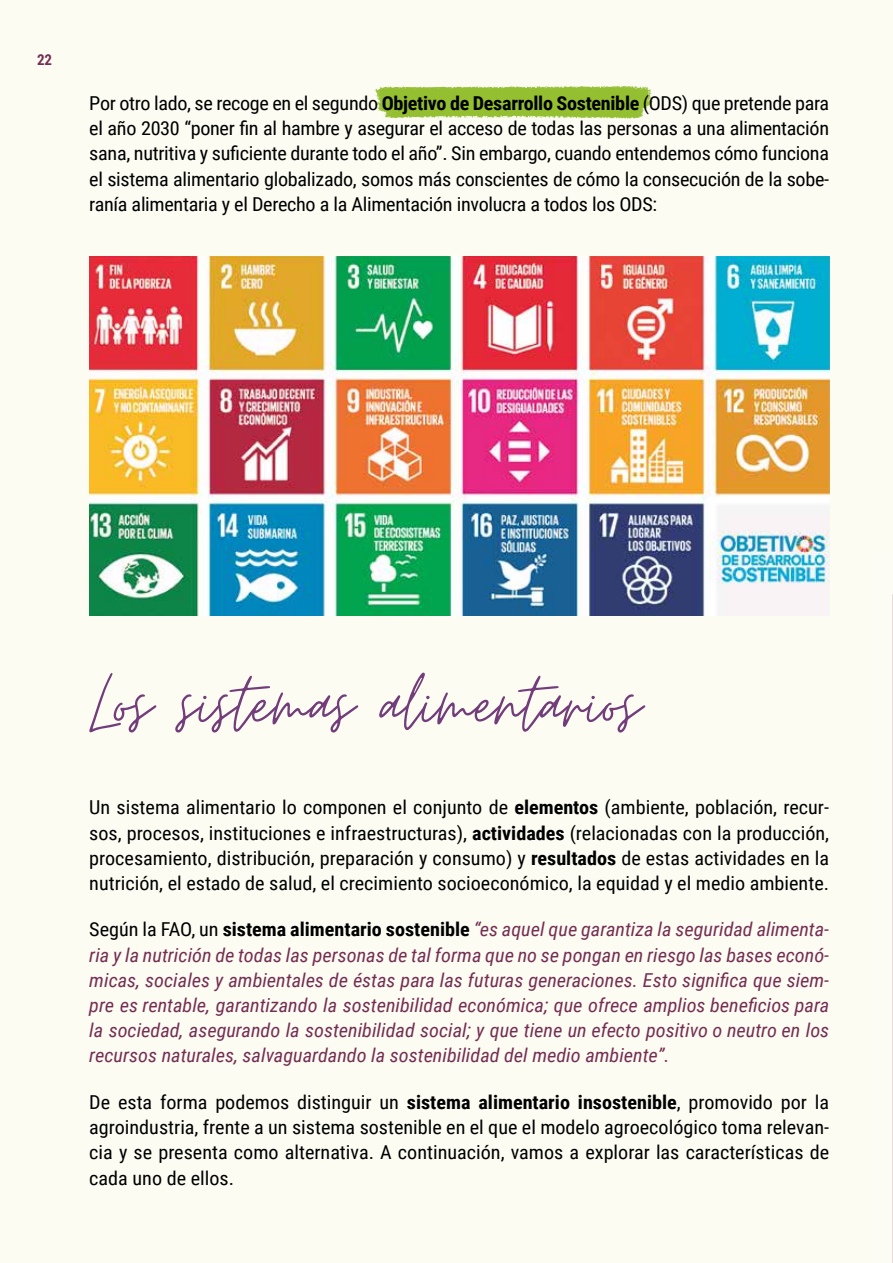
<style>
.page{position:relative;width:893px;height:1263px;background:#fcfcf3}
.page>*{position:absolute;margin:0;border:0;box-sizing:border-box;transform-origin:0 0}
.t1{font:90px "Moon Time";color:#723d7a}
.t2{font:19.2px/25.2px "Roboto Condensed";color:#000;text-align:justify;scale:1.05 1}
.t3{font:italic 19.2px/25.2px "Roboto Condensed";color:#752e52;text-align:justify;scale:1.05 1}
.t4{font:700 15px "Roboto Condensed";color:#752e52}
.s1{font-weight:700}
.s2{font-style:normal;color:#000}
.s3{font-weight:700;font-style:normal;color:#000}
</style>
<div class="page">
<img style="left:892px;top:594px;width:1px;height:669px">
<img style="left:564px;top:86px;width:65px;height:1px">
<img style="left:89px;top:256px;width:740px;height:360px">
<p class="t4" style="left:37px;top:49px;width:17px">22</p>
<p class="t2" style="left:89px;top:90px;width:706px">Por otro lado, se recoge en el segundo <span class="s1">Objetivo de Desarrollo Sostenible</span> (ODS) que pretende para el año 2030 “poner fin al hambre y asegurar el acceso de todas las personas a una alimentación sana, nutritiva y suficiente durante todo el año”. Sin embargo, cuando entendemos cómo funciona el sistema alimentario globalizado, somos más conscientes de cómo la consecución de la sobe&shy;ranía alimentaria y el Derecho a la Alimentación involucra a todos los ODS:</p>
<h1 class="t1" style="left:89px;top:662px;width:553px">Los sistemas alimentarios</h1>
<p class="t2" style="left:89px;top:794px;width:706px">Un sistema alimentario lo componen el conjunto de <span class="s1">elementos</span> (ambiente, población, recur&shy;sos, procesos, instituciones e infraestructuras), <span class="s1">actividades</span> (relacionadas con la producción, procesamiento, distribución, preparación y consumo) y <span class="s1">resultados</span> de estas actividades en la nutrición, el estado de salud, el crecimiento socioeconómico, la equidad y el medio ambiente.</p>
<p class="t3" style="left:89px;top:916px;width:706px"><span class="s2">Según la FAO, un</span> <span class="s3">sistema alimentario sostenible</span> “es aquel que garantiza la seguridad alimenta&shy;ria y la nutrición de todas las personas de tal forma que no se pongan en riesgo las bases econó&shy;micas, sociales y ambientales de éstas para las futuras generaciones. Esto significa que siem&shy;pre es rentable, garantizando la sostenibilidad económica; que ofrece amplios beneficios para la sociedad, asegurando la sostenibilidad social; y que tiene un efecto positivo o neutro en los recursos naturales, salvaguardando la sostenibilidad del medio ambiente”.</p>
<p class="t2" style="left:89px;top:1089px;width:706px">De esta forma podemos distinguir un <span class="s1">sistema alimentario insostenible</span>, promovido por la agroindustria, frente a un sistema sostenible en el que el modelo agroecológico toma relevan&shy;cia y se presenta como alternativa. A continuación, vamos a explorar las características de cada uno de ellos.</p>
</div>
